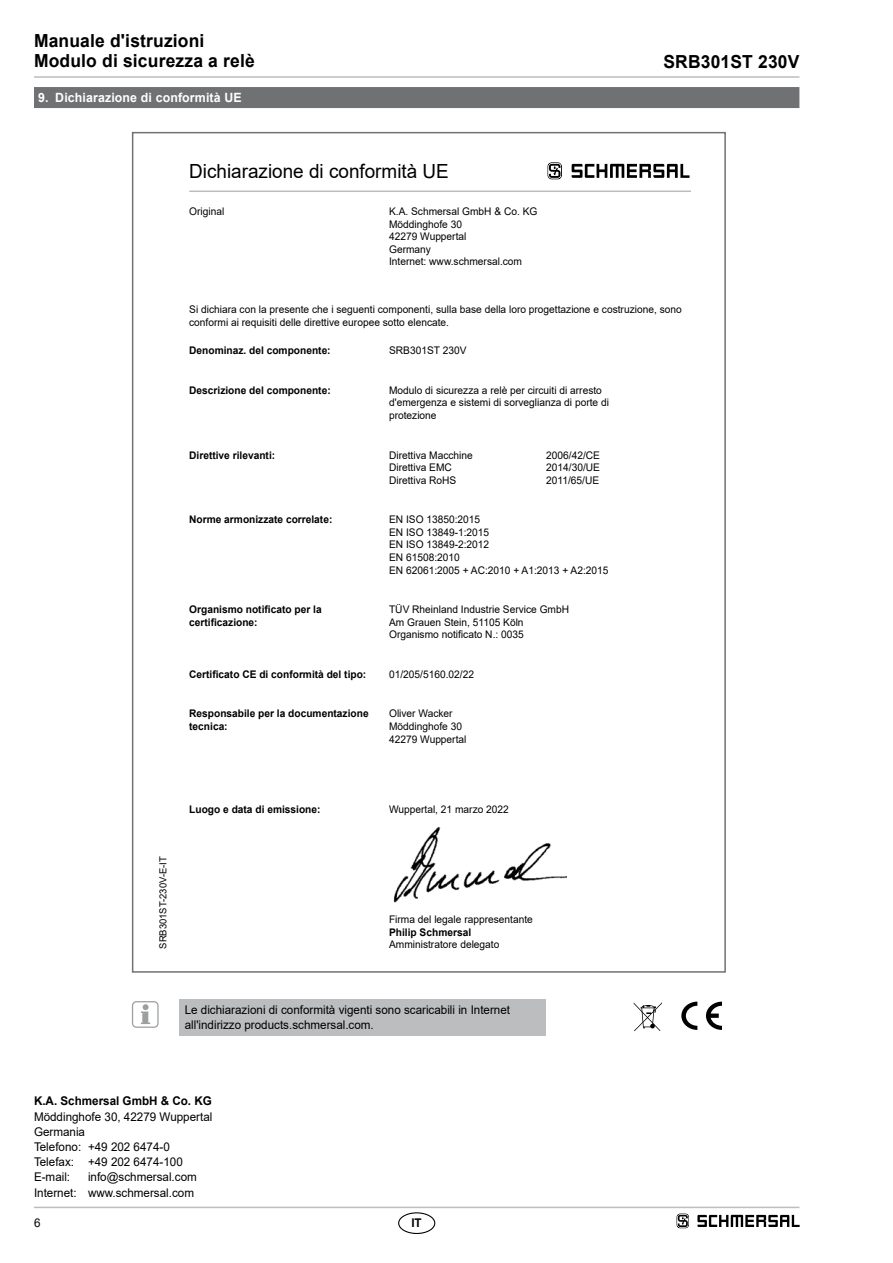
<style>
.page{position:relative;width:893px;height:1263px;background:#fff}
.page>*{position:absolute;margin:0;border:0;box-sizing:border-box;transform-origin:0 0}
.t1{font:19.5px "Arial";color:#000}
.t2{font:700 18px/20.2px "Arial";letter-spacing:.01em;color:#000}
.t3{font:700 12.75px "Arial";letter-spacing:.01em;color:#fff}
.t4{font:12px/15.1px "Arial";color:#000}
.t5{font:700 12px "Arial";color:#000}
.t6{font:10.5px/12.6px "Arial";color:#000}
.t7{font:700 10.5px/12.6px "Arial";color:#000}
.t8{font:9.75px "Arial";color:#000}
</style>
<div class="page">
<hr style="left:34px;top:1207px;width:765px;height:1px;background:#bbbdbe">
<hr style="left:34px;top:76px;width:765px;height:2px;background:#bbbdbe">
<div style="left:398px;top:1212px;width:37px;height:22px;border:1px solid #000;border-radius:50%"></div>
<div style="left:34px;top:87px;width:765px;height:21px;background:#707172"></div>
<svg style="left:634px;top:1002px;width:28px;height:29px"></svg>
<svg style="left:677px;top:1213px;width:12px;height:15px"></svg>
<svg style="left:697px;top:1215px;width:102px;height:12px"></svg>
<svg style="left:681px;top:1002px;width:16px;height:28px"></svg>
<svg style="left:706px;top:1002px;width:16px;height:28px"></svg>
<img style="left:393px;top:827px;width:173px;height:76px">
<hr style="left:189px;top:190px;width:502px;height:2px;background:#bbbdbe">
<svg style="left:547px;top:162px;width:15px;height:17px"></svg>
<svg style="left:572px;top:164px;width:117px;height:14px"></svg>
<div style="left:180px;top:999px;width:366px;height:37px;background:#bbbdbe"></div>
<svg style="left:141px;top:1004px;width:9px;height:20px"></svg>
<div style="left:132px;top:1001px;width:27px;height:27px;border:1px solid #9c9e9f;border-radius:4px"></div>
<h2 class="t2" style="left:34px;top:31px;width:222px">Manuale d'istruzioni<br>Modulo di sicurezza a relè</h2>
<p class="t3" style="left:38px;top:89px;width:205px">9. Dichiarazione di conformità UE</p>
<h1 class="t1" style="left:189px;top:158px;width:261px">Dichiarazione di conformità UE</h1>
<p class="t6" style="left:189px;top:205px;width:37px">Original</p>
<p class="t6" style="left:389px;top:205px;width:150px">K.A. Schmersal GmbH &amp; Co. KG<br>Möddinghofe 30<br>42279 Wuppertal<br>Germany<br>Internet: www.schmersal.com</p>
<h2 class="t2" style="left:663px;top:52px;width:138px">SRB301ST 230V</h2>
<p class="t6" style="left:189px;top:303px;width:494px">Si dichiara con la presente che i seguenti componenti, sulla base della loro progettazione e costruzione, sono conformi ai requisiti delle direttive europee sotto elencate.</p>
<p class="t7" style="left:189px;top:344px;width:143px">Denominaz. del componente:</p>
<p class="t6" style="left:389px;top:344px;width:79px">SRB301ST 230V</p>
<p class="t7" style="left:189px;top:384px;width:143px">Descrizione del componente:</p>
<p class="t6" style="left:389px;top:384px;width:221px">Modulo di sicurezza a relè per circuiti di arresto d'emergenza e sistemi di sorveglianza di porte di protezione</p>
<p class="t7" style="left:189px;top:449px;width:88px">Direttive rilevanti:</p>
<p class="t6" style="left:389px;top:448px;width:85px">Direttiva Macchine<br>Direttiva EMC<br>Direttiva RoHS</p>
<p class="t6" style="left:546px;top:448px;width:55px;text-align:justify">2006/42/CE 2014/30/UE 2011/65/UE</p>
<p class="t7" style="left:189px;top:513px;width:145px">Norme armonizzate correlate:</p>
<p class="t6" style="left:389px;top:513px;width:221px">EN ISO 13850:2015<br>EN ISO 13849-1:2015<br>EN ISO 13849-2:2012<br>EN 61508:2010<br>EN 62061:2005 + AC:2010 + A1:2013 + A2:2015</p>
<p class="t7" style="left:189px;top:603px;width:134px">Organismo notificato per la certificazione:</p>
<p class="t6" style="left:389px;top:603px;width:181px">TÜV Rheinland Industrie Service GmbH<br>Am Grauen Stein, 51105 Köln<br>Organismo notificato N.: 0035</p>
<p class="t7" style="left:189px;top:668px;width:179px">Certificato CE di conformità del tipo:</p>
<p class="t6" style="left:389px;top:668px;width:86px">01/205/5160.02/22</p>
<p class="t7" style="left:189px;top:708px;width:181px">Responsabile per la documentazione tecnica:</p>
<p class="t6" style="left:389px;top:707px;width:79px">Oliver Wacker<br>Möddinghofe 30<br>42279 Wuppertal</p>
<p class="t8" style="left:156px;top:949px;width:94px;rotate:-90deg">SRB301ST-230V-E-IT</p>
<p class="t7" style="left:189px;top:804px;width:133px">Luogo e data di emissione:</p>
<p class="t6" style="left:389px;top:803px;width:121px">Wuppertal, 21 marzo 2022</p>
<p class="t6" style="left:389px;top:913px;width:145px">Firma del legale rappresentante</p>
<p class="t7" style="left:389px;top:926px;width:84px">Philip Schmersal</p>
<p class="t6" style="left:389px;top:938px;width:112px">Amministratore delegato</p>
<p class="t4" style="left:185px;top:1002px;width:327px">Le dichiarazioni di conformità vigenti sono scaricabili in Internet all'indirizzo products.schmersal.com.</p>
<p class="t5" style="left:34px;top:1093px;width:179px">K.A. Schmersal GmbH &amp; Co. KG</p>
<p class="t4" style="left:34px;top:1109px;width:180px">Möddinghofe 30, 42279 Wuppertal<br>Germania<br>Telefono: +49 202 6474-0<br>Telefax: +49 202 6474-100<br>E-mail:</p>
<p class="t4" style="left:34px;top:1169px;width:164px;text-align:right">info@schmersal.com<br>Internet: www.schmersal.com</p>
<p class="t4" style="left:34px;top:1215px;width:8px">6</p>
<p class="t5" style="left:411px;top:1214px;width:12px">IT</p>
</div>
